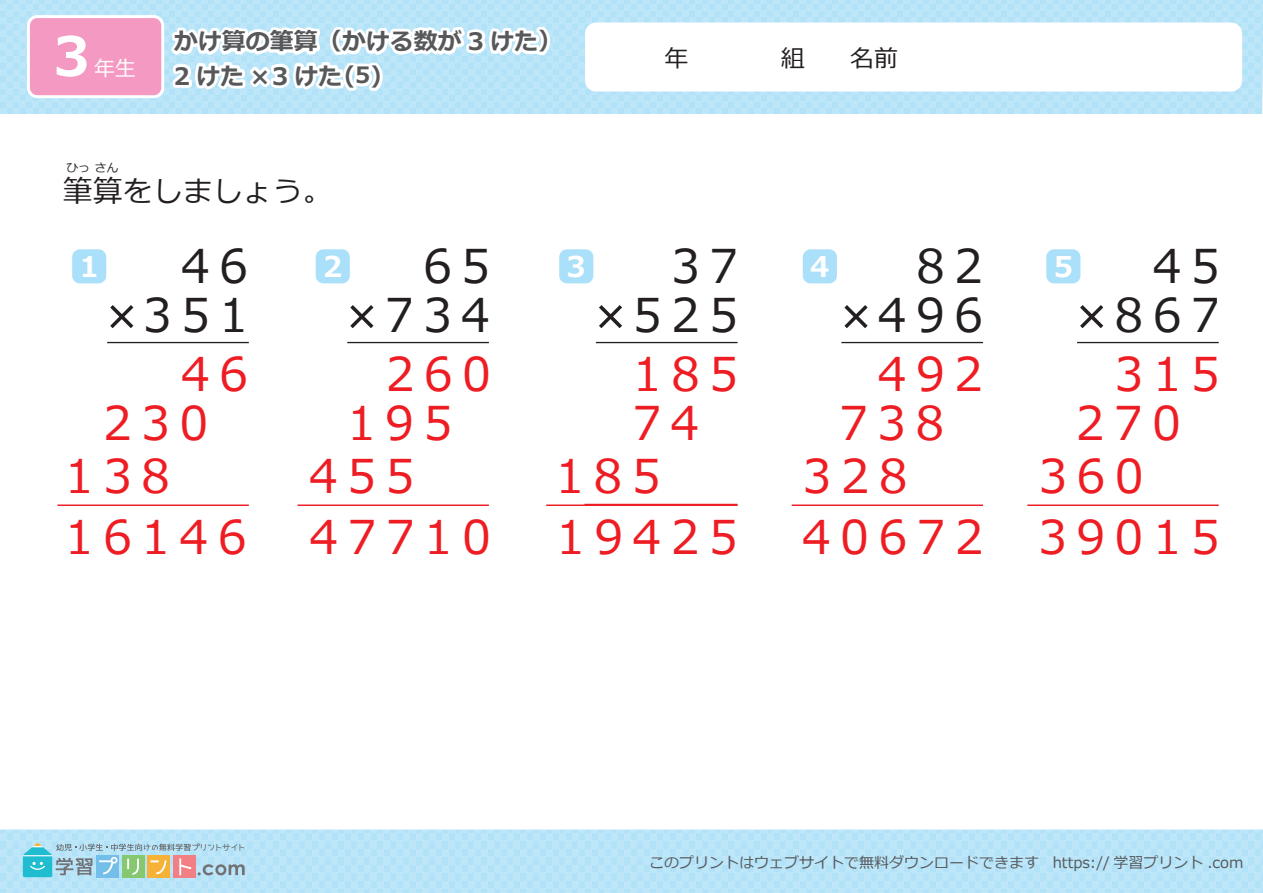
<style>
.page{position:relative;width:1263px;height:893px;background:#fff}
.page>*{position:absolute;margin:0;border:0;box-sizing:border-box;transform-origin:0 0}
.t1{font:700 54px "Meiryo";color:#fff}
.t2{font:46.5px/61.1px "Meiryo";letter-spacing:.2em;color:#ee1d23}
.t3{font:46.5px/48.8px "Meiryo";letter-spacing:.2em;color:#231f20;text-align:right}
.t4{font:30px "Meiryo";color:#231f20}
.t5{font:700 28.65px "Meiryo";color:#fff}
.t6{font:700 24px "Meiryo";color:#57585a}
.t7{font:24px "Meiryo";color:#231f20}
.t8{font:21px "Meiryo";color:#fff}
.t9{font:15px "Meiryo";color:#56595b}
.t10{font:12px "Meiryo";color:#231f20}
.s1{font-size:22.5px}
</style>
<div class="page">
<svg style="left:0;top:0;width:1263px;height:114px;background:#b8e4f8"></svg>
<div style="left:585px;top:22px;width:657px;height:69px;background:#fff;border-radius:11px"></div>
<div style="left:27px;top:15px;width:137px;height:83px;border:6px solid #fff;border-radius:8px"></div>
<div style="left:30px;top:18px;width:131px;height:77px;background:#f499c2;border-radius:8px"></div>
<div style="left:0;top:829px;width:1263px;height:64px;background:#bde6f9"></div>
<svg style="left:23px;top:842px;width:222px;height:35px"></svg>
<div style="left:803px;top:249px;width:34px;height:34px;background:#aae0f9;border-radius:8px"></div>
<div style="left:559px;top:249px;width:34px;height:34px;background:#aae0f9;border-radius:8px"></div>
<div style="left:316px;top:249px;width:34px;height:34px;background:#aae0f9;border-radius:8px"></div>
<div style="left:1046px;top:249px;width:34px;height:34px;background:#aae0f9;border-radius:8px"></div>
<div style="left:72px;top:249px;width:34px;height:34px;background:#aae0f9;border-radius:8px"></div>
<svg style="left:110px;top:305px;width:23px;height:23px"></svg>
<hr style="left:107px;top:342px;width:142px;height:1px;background:#231f20">
<svg style="left:350px;top:305px;width:23px;height:23px"></svg>
<hr style="left:347px;top:342px;width:142px;height:1px;background:#231f20">
<svg style="left:599px;top:305px;width:23px;height:23px"></svg>
<hr style="left:596px;top:342px;width:141px;height:1px;background:#231f20">
<svg style="left:844px;top:305px;width:24px;height:23px"></svg>
<hr style="left:841px;top:342px;width:142px;height:1px;background:#231f20">
<svg style="left:1080px;top:305px;width:23px;height:23px"></svg>
<hr style="left:1077px;top:342px;width:142px;height:1px;background:#231f20">
<hr style="left:1027px;top:504px;width:192px;height:2px;background:#ee1d23">
<hr style="left:792px;top:504px;width:191px;height:2px;background:#ee1d23">
<hr style="left:546px;top:504px;width:191px;height:2px;background:#ee1d23">
<hr style="left:297px;top:504px;width:192px;height:2px;background:#ee1d23">
<hr style="left:57px;top:504px;width:192px;height:2px;background:#ee1d23">
<svg style="left:163px;top:22px;width:392px;height:75px"></svg>
<p class="t1" style="left:53px;top:18px;width:38px">3</p>
<p class="t6" style="left:174px;top:25px;width:390px">かけ算の筆算（かける数が 3 けた）</p>
<p class="t8" style="left:94px;top:54px;width:43px">年生</p>
<p class="t7" style="left:664px;top:41px;width:25px">年</p>
<p class="t7" style="left:781px;top:41px;width:25px">組</p>
<p class="t7" style="left:850px;top:41px;width:49px">名前</p>
<p class="t6" style="left:174px;top:59px;width:209px">2 けた ×3 けた<span class="s1">(5)</span></p>
<p class="t10" style="left:67px;top:159px;width:54px">ひっ さん</p>
<p class="t4" style="left:63px;top:170px;width:271px">筆算をしましょう。</p>
<p class="t3" style="left:878px;top:244px;width:107px">82<br>496</p>
<p class="t3" style="left:633px;top:244px;width:107px">37<br>525</p>
<p class="t3" style="left:143px;top:244px;width:107px">46<br>351</p>
<p class="t3" style="left:385px;top:244px;width:107px">65<br>734</p>
<p class="t3" style="left:1114px;top:244px;width:107px">45<br>867</p>
<p class="t5" style="left:80px;top:247px;width:21px">1</p>
<p class="t5" style="left:323px;top:247px;width:21px">2</p>
<p class="t5" style="left:567px;top:247px;width:21px">3</p>
<p class="t5" style="left:810px;top:247px;width:21px">4</p>
<p class="t5" style="left:1054px;top:247px;width:21px">5</p>
<p class="t2" style="left:181px;top:346px;width:69px">46</p>
<p class="t2" style="left:386px;top:346px;width:107px">260</p>
<p class="t2" style="left:633px;top:346px;width:107px">185</p>
<p class="t2" style="left:878px;top:346px;width:107px">492</p>
<p class="t2" style="left:1114px;top:346px;width:107px">315</p>
<p class="t2" style="left:103px;top:395px;width:107px">230</p>
<p class="t2" style="left:347px;top:395px;width:107px">195</p>
<p class="t2" style="left:632px;top:395px;width:69px">74</p>
<p class="t2" style="left:839px;top:395px;width:107px">738</p>
<p class="t2" style="left:1076px;top:395px;width:107px">270</p>
<p class="t2" style="left:65px;top:448px;width:183px">138<br>16146</p>
<p class="t2" style="left:309px;top:448px;width:107px">455</p>
<p class="t2" style="left:555px;top:448px;width:107px">185</p>
<p class="t2" style="left:803px;top:448px;width:107px">328</p>
<p class="t2" style="left:1038px;top:448px;width:183px">360<br>39015</p>
<p class="t2" style="left:309px;top:509px;width:183px">47710</p>
<p class="t2" style="left:556px;top:509px;width:183px">19425</p>
<p class="t2" style="left:802px;top:509px;width:183px">40672</p>
<p class="t9" style="left:649px;top:852px;width:596px">このプリントはウェブサイトで無料ダウンロードできます https:// 学習プリント .com</p>
</div>
